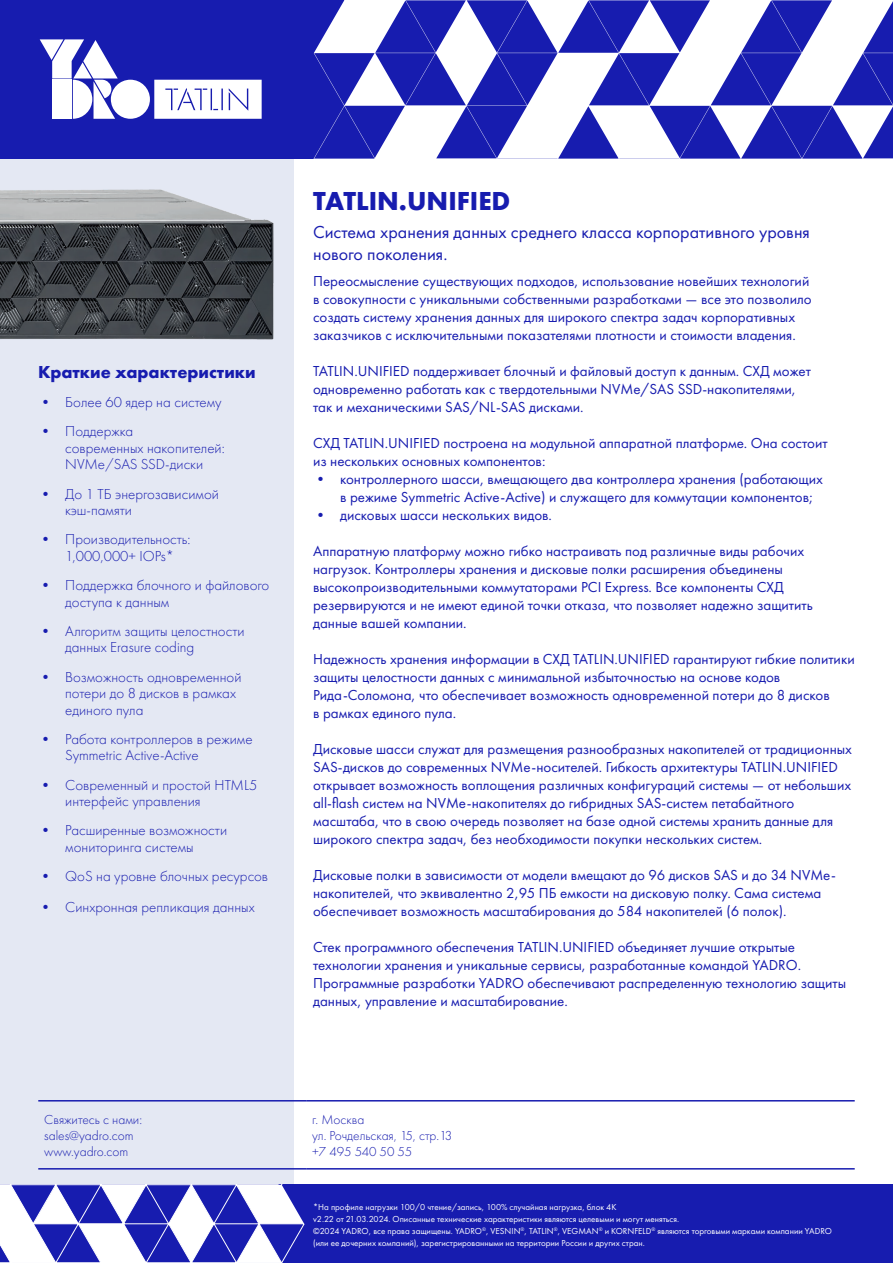
<style>
.page{position:relative;width:893px;height:1263px;background:#fff}
.page>*{position:absolute;margin:0;border:0;box-sizing:border-box;transform-origin:0 0}
.t1{font:700 27px "Futura PT";color:#171caf}
.t2{font:18px "Futura PT";color:#171caf}
.t3{font:700 18px "Futura PT";color:#171caf}
.t4{font:15px/18px "Futura PT";color:#171caf}
.t5{font:300 15px/16.5px "Futura PT";color:#171caf}
.t6{font:300 13.5px "Futura PT";color:#171caf}
.t7{font:9px/12px "Futura PT";color:#fff}
</style>
<div class="page">
<div style="left:0;top:159px;width:293px;height:1026px;background:#e4e8f3"></div>
<div style="left:0;top:0;width:893px;height:158px;background:#171caf"></div>
<svg style="left:313px;top:0;width:580px;height:159px"></svg>
<div style="left:0;top:1185px;width:893px;height:78px;background:#171caf"></div>
<svg style="left:0;top:1185px;width:305px;height:78px"></svg>
<hr style="left:0;top:1185px;width:279px;height:1px;background:#fff">
<hr style="left:38px;top:1100px;width:268px;height:1px;background:#171caf">
<hr style="left:306px;top:1100px;width:549px;height:1px;background:#171caf">
<hr style="left:38px;top:1168px;width:268px;height:1px;background:#171caf">
<hr style="left:306px;top:1168px;width:549px;height:1px;background:#171caf">
<img style="left:0;top:190px;width:274px;height:150px">
<svg style="left:40px;top:39px;width:78px;height:80px"></svg>
<div style="left:111px;top:80px;width:39px;height:39px;background:#fff;border-radius:50%"></div>
<svg style="left:154px;top:80px;width:108px;height:39px"></svg>
<p class="t3" style="left:38px;top:360px;width:219px">Краткие характеристики</p>
<p class="t5" style="left:38px;top:394px;width:185px">• Более 60 ядер на систему</p>
<p class="t5" style="left:65px;top:423px;width:161px;text-indent:-27px">• Поддержка<br>современных накопителей:<br>NVMe/SAS SSD-диски</p>
<p class="t5" style="left:65px;top:485px;width:155px;text-indent:-27px">• До 1 ТБ энергозависимой кэш-памяти</p>
<p class="t5" style="left:65px;top:531px;width:127px;text-indent:-27px">• Производительность:<br>1,000,000+ IOPs*</p>
<p class="t5" style="left:65px;top:577px;width:206px;text-indent:-27px">• Поддержка блочного и файлового доступа к данным</p>
<p class="t5" style="left:65px;top:623px;width:181px;text-indent:-27px">• Алгоритм защиты целостности данных Erasure coding</p>
<p class="t5" style="left:65px;top:668px;width:178px;text-indent:-27px">• Возможность одновременной потери до 8 дисков в рамках единого пула</p>
<p class="t5" style="left:65px;top:731px;width:189px;text-indent:-27px">• Работа контроллеров в режиме<br>Symmetric Active-Active</p>
<p class="t5" style="left:65px;top:776px;width:194px;text-indent:-27px">• Современный и простой HTML5 интерфейс управления</p>
<p class="t5" style="left:38px;top:822px;width:190px;text-align:center">• Расширенные возможности мониторинга системы</p>
<p class="t5" style="left:38px;top:868px;width:231px">• QoS на уровне блочных ресурсов</p>
<p class="t5" style="left:38px;top:899px;width:218px">• Синхронная репликация данных</p>
<p class="t6" style="left:44px;top:1111px;width:99px">Свяжитесь с нами:</p>
<p class="t6" style="left:44px;top:1128px;width:91px">sales@yadro.com</p>
<p class="t6" style="left:44px;top:1144px;width:86px">www.yadro.com</p>
<p class="t1" style="left:313px;top:184px;width:199px">TATLIN.UNIFIED</p>
<p class="t2" style="left:313px;top:222px;width:498px">Система хранения данных среднего класса корпоративного уровня</p>
<p class="t2" style="left:313px;top:243px;width:136px">нового поколения.</p>
<p class="t4" style="left:313px;top:272px;width:498px">Переосмысление существующих подходов, использование новейших технологий</p>
<p class="t4" style="left:313px;top:290px;width:500px">в совокупности с уникальными собственными разработками — все это позволило</p>
<p class="t4" style="left:313px;top:308px;width:484px">создать систему хранения данных для широкого спектра задач корпоративных</p>
<p class="t4" style="left:313px;top:326px;width:484px">заказчиков с исключительными показателями плотности и стоимости владения.</p>
<p class="t4" style="left:313px;top:362px;width:499px">TATLIN.UNIFIED поддерживает блочный и файловый доступ к данным. СХД может</p>
<p class="t4" style="left:313px;top:380px;width:484px">одновременно работать как с твердотельными NVMe/SAS SSD-накопителями,</p>
<p class="t4" style="left:313px;top:398px;width:272px">так и механическими SAS/NL-SAS дисками.</p>
<p class="t4" style="left:313px;top:434px;width:516px">СХД TATLIN.UNIFIED построена на модульной аппаратной платформе. Она состоит из нескольких основных компонентов:</p>
<p class="t4" style="left:340px;top:470px;width:484px;text-indent:-27px">• контроллерного шасси, вмещающего два контроллера хранения (работающих в режиме Symmetric Active-Active) и служащего для коммутации компонентов;</p>
<p class="t4" style="left:313px;top:506px;width:240px">• дисковых шасси нескольких видов.</p>
<p class="t4" style="left:313px;top:542px;width:501px">Аппаратную платформу можно гибко настраивать под различные виды рабочих нагрузок. Контроллеры хранения и дисковые полки расширения объединены высокопроизводительными коммутаторами PCI Express. Все компоненты СХД резервируются и не имеют единой точки отказа, что позволяет надежно защитить данные вашей компании.</p>
<p class="t4" style="left:313px;top:650px;width:543px">Надежность хранения информации в СХД TATLIN.UNIFIED гарантируют гибкие политики</p>
<p class="t4" style="left:313px;top:668px;width:518px">защиты целостности данных с минимальной избыточностью на основе кодов<br>Рида-Соломона, что обеспечивает возможность одновременной потери до 8 дисков в рамках единого пула.</p>
<p class="t4" style="left:313px;top:740px;width:540px">Дисковые шасси служат для размещения разнообразных накопителей от традиционных</p>
<p class="t4" style="left:313px;top:758px;width:526px">SAS-дисков до современных NVMe-носителей. Гибкость архитектуры TATLIN.UNIFIED</p>
<p class="t4" style="left:313px;top:776px;width:540px">открывает возможность воплощения различных конфигураций системы — от небольших</p>
<p class="t4" style="left:313px;top:794px;width:522px">all-flash систем на NVMe-накопителях до гибридных SAS-систем петабайтного масштаба, что в свою очередь позволяет на базе одной системы хранить данные для широкого спектра задач, без необходимости покупки нескольких систем.</p>
<p class="t4" style="left:313px;top:866px;width:524px">Дисковые полки в зависимости от модели вмещают до 96 дисков SAS и до 34 NVMe&shy;накопителей, что эквивалентно 2,95 ПБ емкости на дисковую полку. Сама система</p>
<p class="t4" style="left:313px;top:902px;width:475px">обеспечивает возможность масштабирования до 584 накопителей (6 полок).</p>
<p class="t4" style="left:313px;top:938px;width:534px">Стек программного обеспечения TATLIN.UNIFIED объединяет лучшие открытые технологии хранения и уникальные сервисы, разработанные командой YADRO.<br>Программные разработки YADRO обеспечивают распределенную технологию защиты данных, управление и масштабирование.</p>
<p class="t6" style="left:312px;top:1111px;width:54px">г. Москва</p>
<p class="t6" style="left:312px;top:1128px;width:141px">ул. Рочдельская, 15, стр.13</p>
<p class="t6" style="left:312px;top:1144px;width:102px">+7 495 540 50 55</p>
<p class="t7" style="left:313px;top:1201px;width:368px">*На профиле нагрузки 100/0 чтение/запись, 100% случайная нагрузка, блок 4К<br>v2.22 от 21.03.2024. Описанные технические характеристики являются целевыми и могут меняться.</p>
<p class="t7" style="left:313px;top:1225px;width:520px">©2024 YADRO, все права защищены. YADRO<sup>®</sup>, VESNIN<sup>®</sup>, TATLIN<sup>®</sup>, VEGMAN<sup>®</sup> и KORNFELD<sup>®</sup> являются торговыми марками компании YADRO (или ее дочерних компаний), зарегистрированными на территории России и других стран.</p>
</div>
